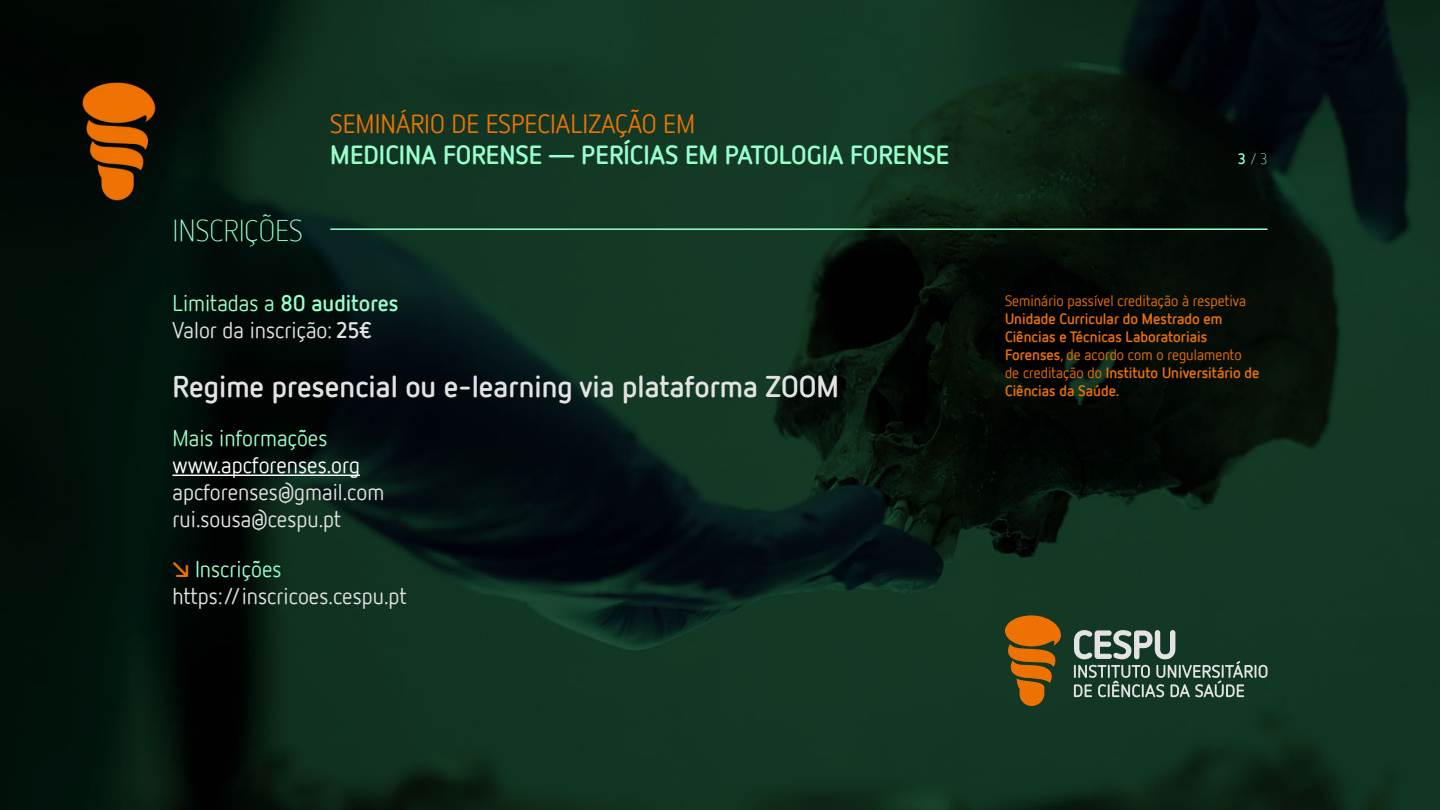
<style>
.page{position:relative;width:1440px;height:810px;background:#fff}
.page>*{position:absolute;margin:0;border:0;box-sizing:border-box;transform-origin:0 0}
.t1{font:700 30px "cespu";color:#e3e3e3}
.t2{font:300 30px "cespu";color:#9fc}
.t3{font:700 26.25px "cespu";color:#9fc}
.t4{font:26.25px "cespu";color:#ee7203}
.t5{font:22.5px/27px "cespu";color:#e3e3e3}
.t6{font:22.5px "cespu";color:#fff}
.t7{font:22.5px "cespu";color:#9fc}
.t8{font:700 15px/18px "cespu";color:#ee7203}
.t9{font:15px "cespu";color:#ee7203}
.t10{font:300 15px "cespu";color:#9fc}
.s1{color:#9fc}
.s2{font-weight:700;color:#9fc}
.s3{font-weight:700}
.s4{font-weight:700;color:#ee7203}
.s5{font-weight:400}
</style>
<div class="page">
<img style="left:0;top:0;width:1440px;height:810px">
<hr style="left:172px;top:475px;width:188px;height:1px;background:#fff">
<svg style="left:1000px;top:615px;width:268px;height:91px;background:#49553a"></svg>
<hr style="left:330px;top:228px;width:938px;height:2px;background:#9fc">
<h1 class="t2" style="left:172px;top:206px;width:132px">INSCRIÇÕES</h1>
<h2 class="t4" style="left:330px;top:108px;width:366px">SEMINÁRIO DE ESPECIALIZAÇÃO EM</h2>
<h2 class="t3" style="left:330px;top:134px;width:620px">MEDICINA FORENSE — PERÍCIAS EM PATOLOGIA FORENSE</h2>
<h3 class="t5" style="left:172px;top:290px;width:228px"><span class="s1">Limitadas a</span> <span class="s2">80 auditores<br></span>Valor da inscrição: <span class="s3">25€</span></h3>
<h1 class="t1" style="left:172px;top:362px;width:668px">Regime presencial ou e-learning via plataforma ZOOM</h1>
<h3 class="t7" style="left:172px;top:426px;width:156px">Mais informações</h3>
<h3 class="t6" style="left:172px;top:453px;width:189px">www.apcforenses.org</h3>
<h3 class="t5" style="left:172px;top:479px;width:213px">apcforenses@gmail.com rui.sousa@cespu.pt</h3>
<h3 class="t5" style="left:172px;top:556px;width:236px;text-indent:-7px"><span class="s4">↘</span><span class="s1">Inscrições </span>https://inscricoes.cespu.pt</h3>
<p class="t10" style="left:1238px;top:147px;width:31px"><span class="s3">3</span> / 3</p>
<p class="t9" style="left:1005px;top:292px;width:243px">Seminário passível creditação à respetiva</p>
<p class="t8" style="left:1005px;top:309px;width:256px">Unidade Curricular do Mestrado em Ciências e Técnicas Laboratoriais Forenses<span class="s5">, de acordo com o regulamento de creditação do</span> Instituto Universitário de Ciências da Saúde.</p>
</div>
